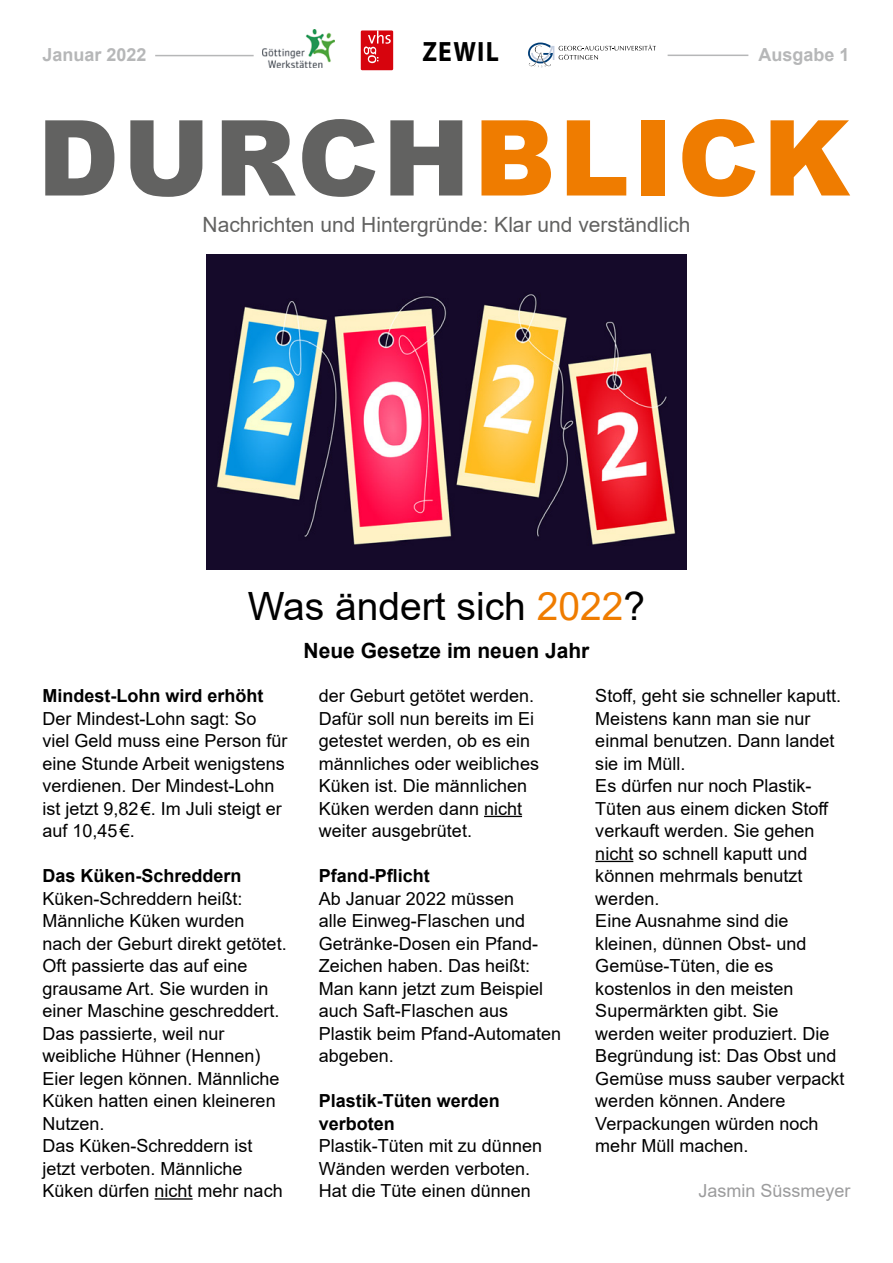
<style>
.page{position:relative;width:893px;height:1263px;background:#fff}
.page>*{position:absolute;margin:0;border:0;box-sizing:border-box;transform-origin:0 0}
.t1{font:900 105px "Arial";letter-spacing:.035em;color:#626261}
.t2{font:39px "Arial";color:#000}
.t3{font:700 28.05px "Myriad Pro";letter-spacing:.05em;color:#000;scale:.91 1}
.t4{font:21px "Arial";color:#626261}
.t5{font:700 21px "Arial";color:#000}
.t6{font:18px/22.5px "Arial";color:#000}
.t7{font:700 18px/22.5px "Arial";color:#000}
.t8{font:700 18px "Arial";color:#b6b7b8}
.t9{font:18px "Arial";color:#9c9c9d}
.s1{color:#ef7c00}
</style>
<div class="page">
<hr style="left:155px;top:55px;width:99px;height:1px;background:#b6b7b8">
<hr style="left:668px;top:55px;width:80px;height:1px;background:#b6b7b8">
<svg style="left:528px;top:42px;width:128px;height:25px"></svg>
<img style="left:263px;top:30px;width:71px;height:37px">
<div style="left:361px;top:31px;width:32px;height:39px;background:#d7040d"></div>
<svg style="left:364px;top:31px;width:27px;height:32px"></svg>
<img style="left:206px;top:254px;width:480px;height:315px">
<hr style="left:155px;top:1198px;width:38px;height:1px;background:#000">
<hr style="left:484px;top:816px;width:38px;height:1px;background:#000">
<hr style="left:595px;top:861px;width:38px;height:1px;background:#000">
<p class="t8" style="left:43px;top:42px;width:106px">Januar 2022</p>
<h3 class="t3" style="left:422px;top:33px;width:86px">ZEWIL</h3>
<p class="t8" style="left:758px;top:42px;width:93px">Ausgabe 1</p>
<h1 class="t1" style="left:37px;top:82px;width:814px">DURCH<span class="s1">BLICK</span></h1>
<p class="t4" style="left:202px;top:210px;width:489px">Nachrichten und Hintergründe: Klar und verständlich</p>
<h2 class="t2" style="left:248px;top:579px;width:399px">Was ändert sich <span class="s1">2022</span>?</h2>
<p class="t5" style="left:303px;top:636px;width:287px">Neue Gesetze im neuen Jahr</p>
<p class="t7" style="left:43px;top:685px;width:223px">Mindest-Lohn wird erhöht</p>
<p class="t6" style="left:43px;top:707px;width:247px">Der Mindest-Lohn sagt: So viel Geld muss eine Person für eine Stunde Arbeit wenigstens verdienen. Der Mindest-Lohn ist jetzt 9,82€. Im Juli steigt er auf 10,45€.</p>
<p class="t7" style="left:43px;top:865px;width:201px">Das Küken-Schreddern</p>
<p class="t6" style="left:43px;top:887px;width:246px">Küken-Schreddern heißt:<br>Männliche Küken wurden nach der Geburt direkt getötet.<br>Oft passierte das auf eine grausame Art. Sie wurden in einer Maschine geschreddert.<br>Das passierte, weil nur weibliche Hühner (Hennen)<br>Eier legen können. Männliche<br>Küken hatten einen kleineren<br>Nutzen.<br>Das Küken-Schreddern ist jetzt verboten. Männliche<br>Küken dürfen nicht mehr nach</p>
<p class="t6" style="left:319px;top:684px;width:222px">der Geburt getötet werden.<br>Dafür soll nun bereits im Ei getestet werden, ob es ein männliches oder weibliches<br>Küken ist. Die männlichen<br>Küken werden dann nicht weiter ausgebrütet.</p>
<p class="t7" style="left:319px;top:865px;width:113px">Pfand-Pflicht</p>
<p class="t6" style="left:319px;top:887px;width:244px">Ab Januar 2022 müssen<br>alle Einweg-Flaschen und<br>Getränke-Dosen ein Pfand-<br>Zeichen haben. Das heißt:<br>Man kann jetzt zum Beispiel auch Saft-Flaschen aus<br>Plastik beim Pfand-Automaten abgeben.</p>
<p class="t7" style="left:319px;top:1090px;width:183px">Plastik-Tüten werden verboten</p>
<p class="t6" style="left:319px;top:1134px;width:225px">Plastik-Tüten mit zu dünnen<br>Wänden werden verboten.<br>Hat die Tüte einen dünnen</p>
<p class="t6" style="left:595px;top:684px;width:251px">Stoff, geht sie schneller kaputt.<br>Meistens kann man sie nur einmal benutzen. Dann landet sie im Müll.<br>Es dürfen nur noch Plastik-<br>Tüten aus einem dicken Stoff verkauft werden. Sie gehen nicht so schnell kaputt und können mehrmals benutzt werden.<br>Eine Ausnahme sind die kleinen, dünnen Obst- und<br>Gemüse-Tüten, die es kostenlos in den meisten<br>Supermärkten gibt. Sie<br>werden weiter produziert. Die<br>Begründung ist: Das Obst und<br>Gemüse muss sauber verpackt werden können. Andere<br>Verpackungen würden noch mehr Müll machen.</p>
<p class="t9" style="left:698px;top:1178px;width:154px">Jasmin Süssmeyer</p>
</div>
